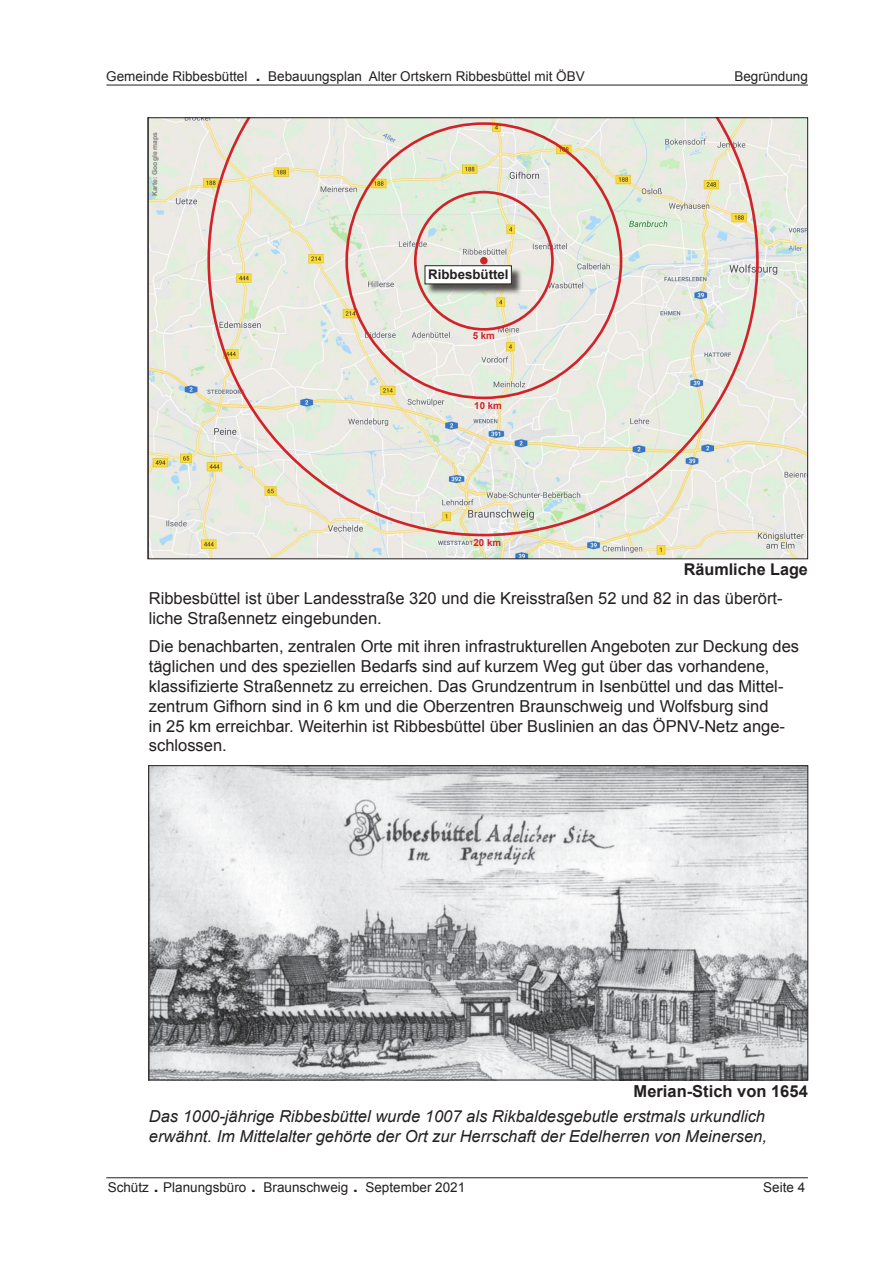
<style>
.page{position:relative;width:893px;height:1263px;background:#fff}
.page>*{position:absolute;margin:0;border:0;box-sizing:border-box;transform-origin:0 0}
.t1{font:16.5px/19.8px "Arial";color:#231f20}
.t2{font:italic 16.5px/19.8px "Arial";color:#231f20}
.t3{font:700 16.5px "Arial";color:#231f20}
.t4{font:700 16.2px "Arial";color:#231f20}
.t5{font:13.5px "Arial";color:#231f20}
.t6{font:700 13.35px "Arial";color:#231f20}
.t7{font:700 9.75px "Arial";color:#d1232a}
.t8{font:700 6.75px "Arial";color:#837d79}
.s1{font-size:24px}
</style>
<div class="page">
<hr style="left:106px;top:85px;width:702px;height:1px;background:#231f20">
<hr style="left:106px;top:1177px;width:702px;height:1px;background:#231f20">
<svg style="left:150px;top:120px;width:656px;height:437px;background:#e6e8dd"></svg>
<svg style="left:207px;top:120px;width:552px;height:416px;background:#e5e3d8"></svg>
<div style="left:414px;top:191px;width:140px;height:140px;border:3px solid #d1232a;border-radius:50%"></div>
<div style="left:481px;top:257px;width:6px;height:7px;background:#d1232a;border-radius:50%"></div>
<div style="left:481px;top:257px;width:6px;height:7px;border:1px solid #d1232a;border-radius:50%"></div>
<div style="left:426px;top:267px;width:96px;height:28px;background:#231f20;opacity:.75"></div>
<div style="left:425px;top:266px;width:86px;height:18px;background:#fff"></div>
<img style="left:151px;top:767px;width:655px;height:311px">
<p class="t5" style="left:106px;top:68px;width:480px">Gemeinde Ribbesbüttel <span class="s1">.</span> Bebauungsplan Alter Ortskern Ribbesbüttel mit ÖBV</p>
<p class="t5" style="left:734px;top:68px;width:75px">Begründung</p>
<p class="t8" style="left:150px;top:196px;width:66px;rotate:-90deg">Karte: Google maps</p>
<p class="t6" style="left:428px;top:266px;width:82px">Ribbesbüttel</p>
<p class="t7" style="left:473px;top:329px;width:24px">5 km</p>
<p class="t7" style="left:474px;top:399px;width:29px">10 km</p>
<p class="t7" style="left:473px;top:536px;width:29px">20 km</p>
<p class="t4" style="left:684px;top:558px;width:126px">Räumliche Lage</p>
<p class="t1" style="left:149px;top:589px;width:635px">Ribbesbüttel ist über Landesstraße 320 und die Kreisstraßen 52 und 82 in das überört&shy;liche Straßennetz eingebunden.</p>
<p class="t1" style="left:149px;top:637px;width:652px">Die benachbarten, zentralen Orte mit ihren infrastrukturellen Angeboten zur Deckung des täglichen und des speziellen Bedarfs sind auf kurzem Weg gut über das vorhandene, klassifizierte Straßennetz zu erreichen. Das Grundzentrum in Isenbüttel und das Mittel&shy;zentrum Gifhorn sind in 6 km und die Oberzentren Braunschweig und Wolfsburg sind<br>in 25 km erreichbar. Weiterhin ist Ribbesbüttel über Buslinien an das ÖPNV-Netz ange&shy;schlossen.</p>
<p class="t3" style="left:634px;top:1080px;width:176px">Merian-Stich von 1654</p>
<p class="t2" style="left:149px;top:1106px;width:620px">Das 1000-jährige Ribbesbüttel wurde 1007 als Rikbaldesgebutle erstmals urkundlich erwähnt. Im Mittelalter gehörte der Ort zur Herrschaft der Edelherren von Meinersen,</p>
<p class="t5" style="left:108px;top:1178px;width:359px">Schütz <span class="s1">.</span> Planungsbüro <span class="s1">.</span> Braunschweig <span class="s1">.</span> September 2021</p>
<p class="t5" style="left:763px;top:1178px;width:44px">Seite 4</p>
</div>
